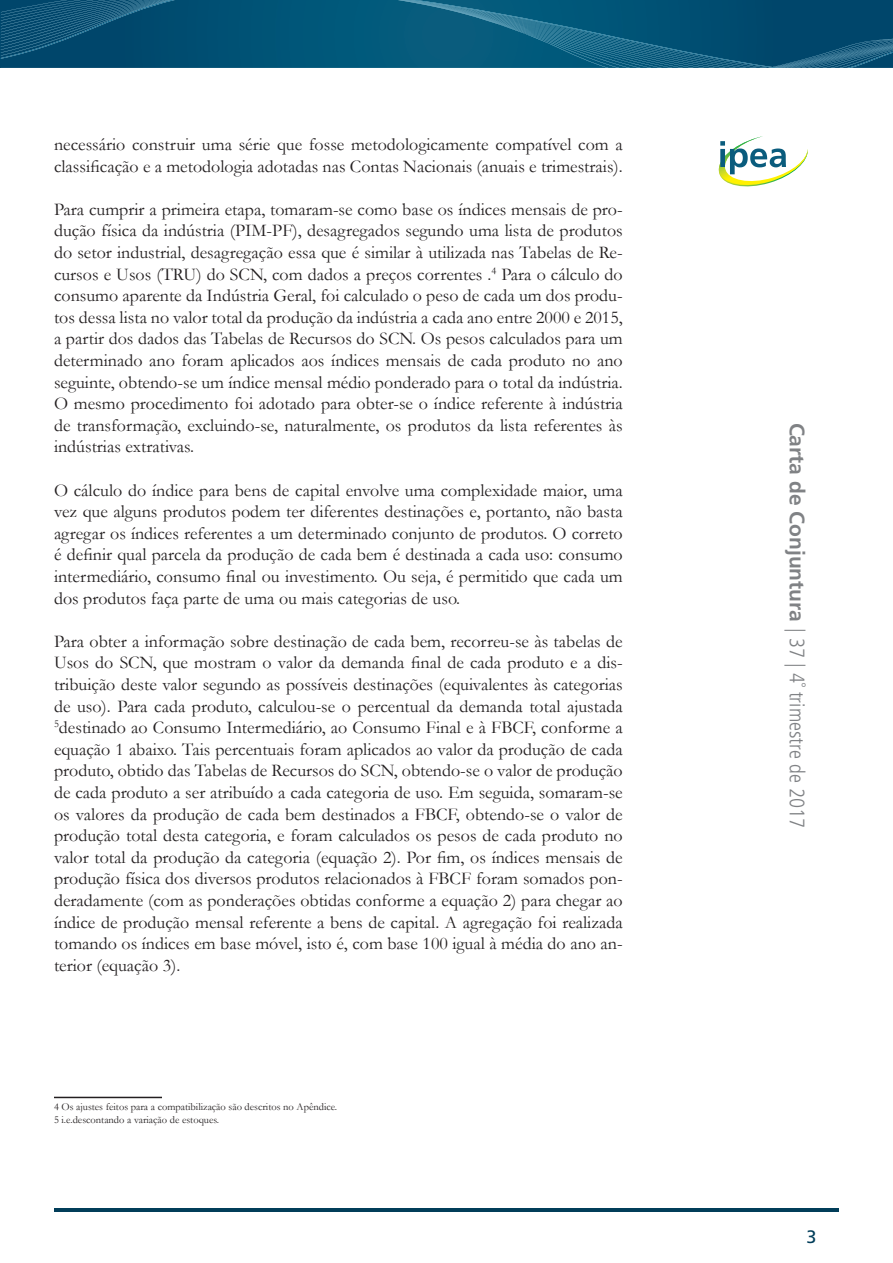
<style>
.page{position:relative;width:893px;height:1263px;background:#fff}
.page>*{position:absolute;margin:0;border:0;box-sizing:border-box;transform-origin:0 0}
.t1{font:condensed 21px "Frutiger 47 Light";color:#808285}
.t2{font:18px/21.6px "Garamond";color:#231f20;text-align:justify}
.t3{font:18px "Frutiger 55 Roman";color:#013d59}
.t4{font:10.5px "Garamond";color:#231f20}
.s1{font-family:"Frutiger 65 Bold";font-stretch:normal}
</style>
<div class="page">
<svg style="left:0;top:0;width:893px;height:68px;background:#075578"></svg>
<hr style="left:54px;top:1209px;width:785px;height:3px;background:#013d59">
<img style="left:718px;top:136px;width:90px;height:50px">
<svg style="left:720px;top:141px;width:66px;height:33px"></svg>
<hr style="left:54px;top:1097px;width:108px;height:1px;background:#231f20">
<p class="t2" style="left:54px;top:133px;width:570px">necessário construir uma série que fosse metodologicamente compatível com a classificação e a metodologia adotadas nas Contas Nacionais (anuais e trimestrais).</p>
<p class="t2" style="left:54px;top:198px;width:570px">Para cumprir a primeira etapa, tomaram-se como base os índices mensais de pro&shy;dução física da indústria (PIM-PF), desagregados segundo uma lista de produtos do setor industrial, desagregação essa que é similar à utilizada nas Tabelas de Re&shy;cursos e Usos (TRU) do SCN, com dados a preços correntes .<sup>4</sup> Para o cálculo do consumo aparente da Indústria Geral, foi calculado o peso de cada um dos produ&shy;tos dessa lista no valor total da produção da indústria a cada ano entre 2000 e 2015, a partir dos dados das Tabelas de Recursos do SCN. Os pesos calculados para um determinado ano foram aplicados aos índices mensais de cada produto no ano seguinte, obtendo-se um índice mensal médio ponderado para o total da indústria.<br>O mesmo procedimento foi adotado para obter-se o índice referente à indústria de transformação, excluindo-se, naturalmente, os produtos da lista referentes às indústrias extrativas.</p>
<p class="t2" style="left:54px;top:479px;width:570px">O cálculo do índice para bens de capital envolve uma complexidade maior, uma vez que alguns produtos podem ter diferentes destinações e, portanto, não basta agregar os índices referentes a um determinado conjunto de produtos. O correto é definir qual parcela da produção de cada bem é destinada a cada uso: consumo intermediário, consumo final ou investimento. Ou seja, é permitido que cada um dos produtos faça parte de uma ou mais categorias de uso.</p>
<p class="t2" style="left:54px;top:630px;width:570px">Para obter a informação sobre destinação de cada bem, recorreu-se às tabelas de Usos do SCN, que mostram o valor da demanda final de cada produto e a dis&shy;tribuição deste valor segundo as possíveis destinações (equivalentes às categorias de uso). Para cada produto, calculou-se o percentual da demanda total ajustada <sup>5</sup>destinado ao Consumo Intermediário, ao Consumo Final e à FBCF, conforme a equação 1 abaixo. Tais percentuais foram aplicados ao valor da produção de cada produto, obtido das Tabelas de Recursos do SCN, obtendo-se o valor de produção de cada produto a ser atribuído a cada categoria de uso. Em seguida, somaram-se os valores da produção de cada bem destinados a FBCF, obtendo-se o valor de produção total desta categoria, e foram calculados os pesos de cada produto no valor total da produção da categoria (equação 2). Por fim, os índices mensais de produção física dos diversos produtos relacionados à FBCF foram somados pon&shy;deradamente (com as ponderações obtidas conforme a equação 2) para chegar ao índice de produção mensal referente a bens de capital. A agregação foi realizada tomando os índices em base móvel, isto é, com base 100 igual à média do ano an&shy;terior (equação 3).</p>
<p class="t4" style="left:54px;top:1100px;width:285px">4 Os ajustes feitos para a compatibilização são descritos no Apêndice.</p>
<p class="t4" style="left:54px;top:1112px;width:167px">5 i.e.descontando a variação de estoques.</p>
<p class="t1" style="left:809px;top:423px;width:407px;rotate:90deg"><span class="s1">Carta de Conjuntura</span> | 37 | 4˚ trimestre de 2017</p>
<p class="t3" style="left:806px;top:1226px;width:12px">3</p>
</div>
